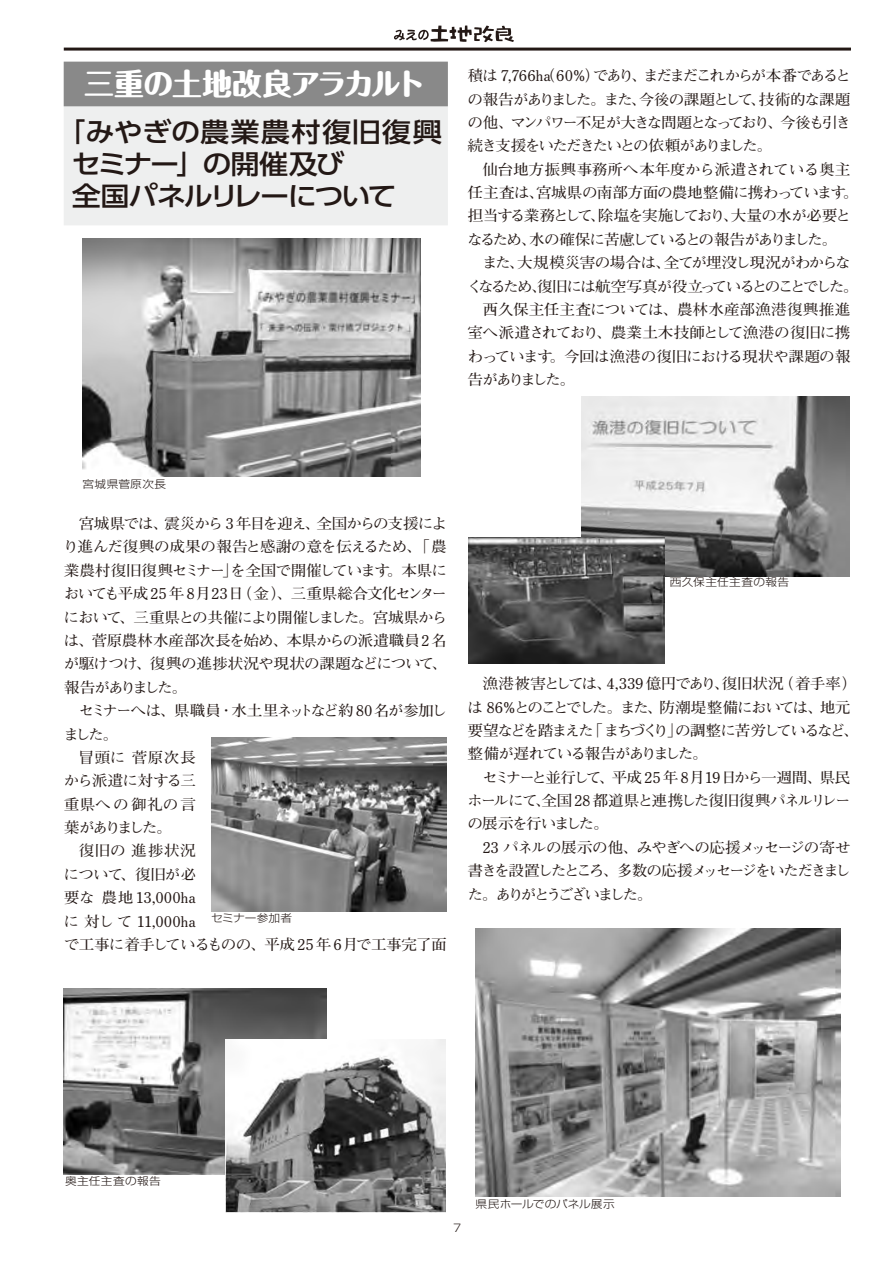
<style>
.page{position:relative;width:893px;height:1263px;background:#fff}
.page>*{position:absolute;margin:0;border:0;box-sizing:border-box;transform-origin:0 0}
.t1{font:800 29.7px "Maru Fo Pro";letter-spacing:-.03em;color:#fff}
.t2{font:500 26.55px/32px "UD Shin Go Pro";letter-spacing:-.035em;color:#231815;scale:1.1 1}
.t3{font:700 14.85px/23.4px "Futo Min A101 Pro";letter-spacing:-.065em;color:#231815;text-align:justify;scale:1.05 1}
.t4{font:700 14.85px/23.4px "Futo Min A101 Pro";letter-spacing:-.095em;color:#231815;scale:1.05 1}
.t5{font:700 14.85px "Futo Min A101 Pro";letter-spacing:-.13em;color:#231815;scale:1.05 1}
.t6{font:700 14.85px "Futo Min A101 Pro";letter-spacing:-.035em;color:#231815;scale:1.05 1}
.t7{font:700 14.85px "Futo Min A101 Pro";letter-spacing:-.025em;color:#231815;scale:1.05 1}
.t8{font:700 14.85px "Futo Min A101 Pro";letter-spacing:-.005em;color:#231815;scale:1.05 1}
.t9{font:700 14.85px "Futo Min A101 Pro";color:#231815;scale:1.05 1}
.t10{font:700 14.85px "Futo Min A101 Pro";letter-spacing:-.185em;color:#231815;scale:1.05 1}
.t11{font:700 14.85px "Futo Min A101 Pro";letter-spacing:.02em;color:#231815;scale:1.05 1}
.t12{font:700 14.85px "Futo Min A101 Pro";letter-spacing:.035em;color:#231815;scale:1.05 1}
.t13{font:700 14.85px "Futo Min A101 Pro";letter-spacing:.045em;color:#231815;scale:1.05 1}
.t14{font:300 10.65px "Shin Go Pro";letter-spacing:.025em;color:#231815;scale:1.1 1}
.t15{font:300 10.65px "Shin Go Pro";letter-spacing:-.005em;color:#231815;scale:1.1 1}
.t16{font:300 10.65px "Shin Go Pro";letter-spacing:-.01em;color:#231815;scale:1.1 1}
.t17{font:300 10.65px "Shin Go Pro";letter-spacing:.025em;color:#231815}
</style>
<div class="page">
<svg style="left:394px;top:26px;width:120px;height:16px"></svg>
<hr style="left:64px;top:48px;width:787px;height:3px;background:#231815">
<img style="left:64px;top:988px;width:263px;height:186px">
<div style="left:64px;top:62px;width:384px;height:163px;background:#eeefef"></div>
<div style="left:64px;top:62px;width:384px;height:44px;background:#898989"></div>
<img style="left:476px;top:929px;width:365px;height:268px">
<img style="left:226px;top:1039px;width:219px;height:174px">
<img style="left:83px;top:238px;width:338px;height:239px">
<img style="left:582px;top:397px;width:268px;height:179px">
<img style="left:468px;top:537px;width:197px;height:126px">
<img style="left:211px;top:737px;width:235px;height:175px">
<h1 class="t1" style="left:84px;top:60px;width:343px">三重の土地改良アラカルト</h1>
<h2 class="t2" style="left:71px;top:116px;width:338px;text-indent:-15px">「みやぎの農業農村復旧復興セミナー」の開催及び<br>全国パネルリレーについて</h2>
<p class="t3" style="left:467px;top:62px;width:367px">積は 7,766ha（ 60％）であり、まだまだこれからが本番であるとの報告がありました。また、今後の課題として、技術的な課題の他、マンパワー不足が大きな問題となっており、今後も引き続き支援をいただきたいとの依頼がありました。</p>
<p class="t3" style="left:467px;top:156px;width:374px;text-align:left;text-indent:15px">仙台地方振興事務所へ本年度から派遣されている奥主任主査は、宮城県の南部方面の農地整備に携わっています。担当する業務として、除塩を実施しており、大量の水が必要となるため、水の確保に苦慮しているとの報告がありました。</p>
<p class="t3" style="left:482px;top:249px;width:353px">また、大規模災害の場合は、全てが埋没し現況がわからな</p>
<p class="t5" style="left:467px;top:274px;width:375px">くなるため、復旧には航空写真が役立っているとのことでした。</p>
<p class="t9" style="left:482px;top:298px;width:352px">西久保主任主査については、農林水産部漁港復興推進</p>
<p class="t7" style="left:468px;top:321px;width:366px">室へ派遣されており、農業土木技師として漁港の復旧に携</p>
<p class="t3" style="left:467px;top:343px;width:366px">わっています。今回は漁港の復旧における現状や課題の報</p>
<p class="t10" style="left:468px;top:368px;width:104px">告がありました。</p>
<p class="t14" style="left:83px;top:475px;width:78px">宮城県菅原次長</p>
<p class="t3" style="left:63px;top:510px;width:367px;text-indent:15px">宮城県では、震災から 3 年目を迎え、全国からの支援により進んだ復興の成果の報告と感謝の意を伝えるため、「農業農村復旧復興セミナー」を全国で開催しています。本県においても平成25年8月23日（金）、三重県総合文化センターにおいて、三重県との共催により開催しました。宮城県からは、菅原農林水産部次長を始め、本県からの派遣職員2 名が駆けつけ、復興の進捗状況や現状の課題などについて、報告がありました。</p>
<p class="t3" style="left:79px;top:697px;width:353px">セミナーへは、県職員・水土里ネットなど約 80 名が参加し</p>
<p class="t3" style="left:64px;top:720px;width:54px">ました。</p>
<p class="t12" style="left:79px;top:746px;width:113px">冒頭に菅原次長</p>
<p class="t3" style="left:64px;top:767px;width:128px">から派遣に対する三</p>
<p class="t11" style="left:64px;top:792px;width:127px">重県への御礼の言</p>
<p class="t10" style="left:64px;top:816px;width:104px">葉がありました。</p>
<p class="t13" style="left:79px;top:839px;width:113px">復旧の進捗状況</p>
<p class="t3" style="left:64px;top:861px;width:128px">について、復旧が必</p>
<p class="t8" style="left:64px;top:886px;width:127px">要な農地 13,000ha</p>
<p class="t8" style="left:64px;top:909px;width:128px">に対して 11,000ha</p>
<p class="t6" style="left:64px;top:933px;width:366px">で工事に着手しているものの、平成25 年 6月で工事完了面</p>
<p class="t16" style="left:211px;top:909px;width:75px">セミナー参加者</p>
<p class="t14" style="left:670px;top:574px;width:110px">西久保主任主査の報告</p>
<p class="t4" style="left:467px;top:670px;width:374px;text-indent:15px">漁港被害としては、4,339 億円であり、復旧状況（着手率）は 86％とのことでした。また、防潮堤整備においては、地元要望などを踏まえた「まちづくり」の調整に苦労しているなど、整備が遅れている報告がありました。</p>
<p class="t3" style="left:467px;top:764px;width:367px;text-indent:15px">セミナーと並行して、平成25 年 8月19日から一週間、県民ホールにて、全国 28 都道県と連携した復旧復興パネルリレーの展示を行いました。</p>
<p class="t3" style="left:467px;top:834px;width:367px;text-indent:15px">23 パネルの展示の他、みやぎへの応援メッセージの寄せ書きを設置したところ、多数の応援メッセージをいただきました。ありがとうございました。</p>
<p class="t14" style="left:65px;top:1172px;width:89px">奥主任主査の報告</p>
<p class="t15" style="left:476px;top:1195px;width:128px">県民ホールでのパネル展示</p>
<p class="t17" style="left:453px;top:1219px;width:10px">7</p>
</div>
